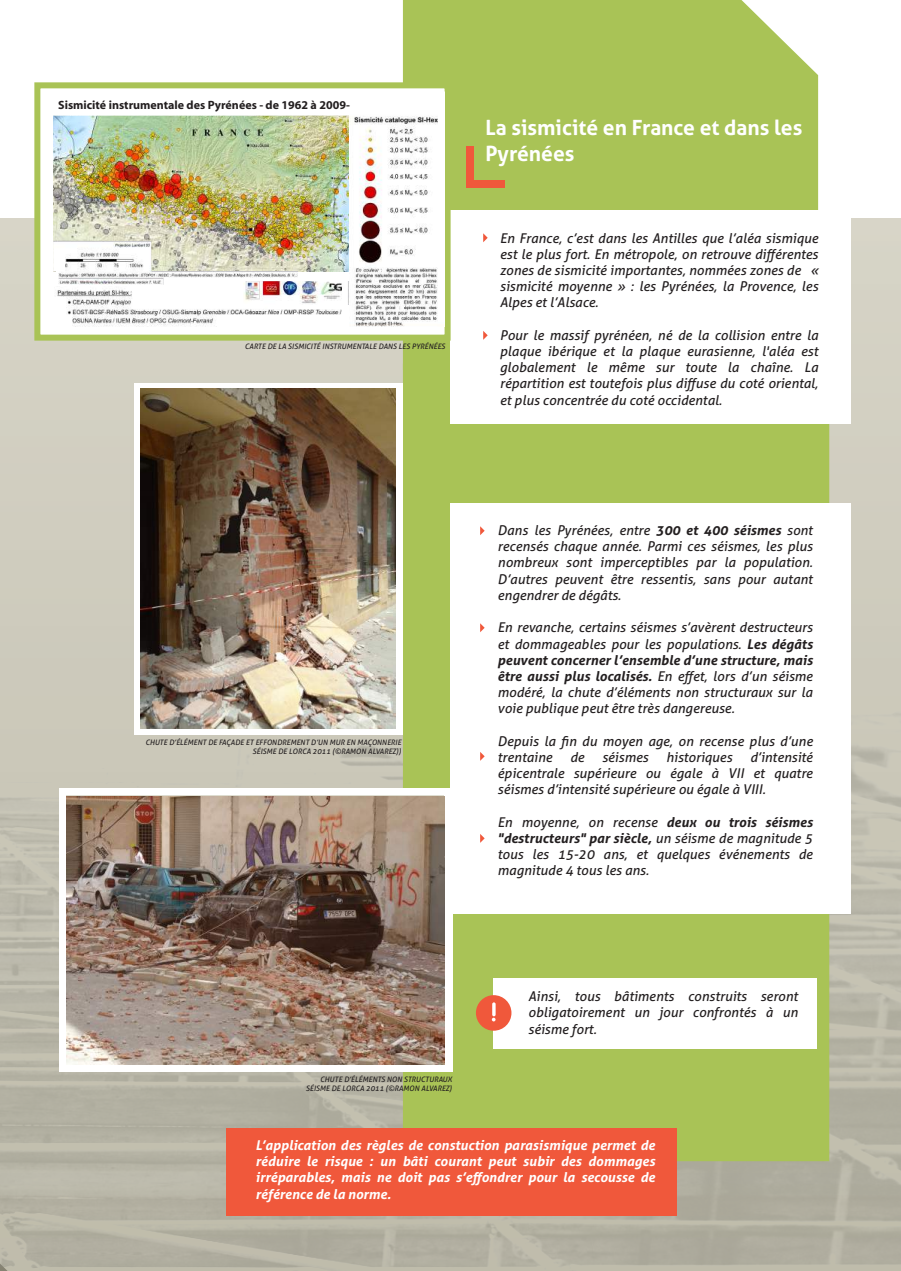
<style>
.page{position:relative;width:901px;height:1271px;background:#fff}
.page>*{position:absolute;margin:0;border:0;box-sizing:border-box;transform-origin:0 0}
.t1{font:700 21px/25.2px "Aller";color:#fff}
.t2{font:italic 13.5px/16.2px "Aller";color:#231f20;text-align:justify}
.t3{font:italic 700 13.5px/16.2px "Aller";color:#fff;text-align:justify}
.t4{font:700 12px "Myriad";color:#231f20}
.t5{font:italic 7.5px/9px "Aller";color:#231f20;text-align:right}
.s1{font-weight:700}
</style>
<div class="page">
<div style="left:0;top:0;width:901px;height:1270px;background:#d3d1c3"></div>
<img style="left:0;top:543px;width:901px;height:727px">
<div style="left:0;top:0;width:901px;height:217px;background:#fff"></div>
<div style="left:403px;top:370px;width:426px;height:791px;background:#a9c356"></div>
<div style="left:59px;top:788px;width:393px;height:283px;background:#fff"></div>
<div style="left:451px;top:503px;width:400px;height:410px;background:#fff"></div>
<div style="left:494px;top:978px;width:323px;height:70px;background:#fff"></div>
<svg style="left:480px;top:526px;width:5px;height:9px"></svg>
<svg style="left:480px;top:623px;width:5px;height:9px"></svg>
<svg style="left:480px;top:752px;width:5px;height:8px"></svg>
<svg style="left:480px;top:834px;width:5px;height:8px"></svg>
<div style="left:476px;top:995px;width:35px;height:35px;background:#f0583b;border-radius:50%"></div>
<hr style="left:492px;top:1002px;width:3px;height:14px;background:#fff;border-radius:2px">
<div style="left:226px;top:1127px;width:450px;height:88px;background:#f0583b"></div>
<div style="left:403px;top:0;width:415px;height:370px;background:#a9c356"></div>
<div style="left:451px;top:211px;width:400px;height:213px;background:#fff"></div>
<div style="left:466px;top:146px;width:7px;height:38px;background:#f0583b"></div>
<div style="left:466px;top:180px;width:39px;height:7px;background:#f0583b"></div>
<svg style="left:134px;top:383px;width:268px;height:351px;background:#eae8e6"></svg>
<img style="left:141px;top:389px;width:254px;height:339px">
<img style="left:66px;top:796px;width:379px;height:268px">
<svg style="left:0;top:1250px;width:9px;height:20px"></svg>
<svg style="left:483px;top:233px;width:5px;height:9px"></svg>
<svg style="left:483px;top:331px;width:5px;height:9px"></svg>
<div style="left:34px;top:82px;width:416px;height:258px;background:#fff;border:6px solid #a9c356"></div>
<img style="left:53px;top:116px;width:296px;height:155px">
<img style="left:58px;top:271px;width:240px;height:8px">
<img style="left:53px;top:241px;width:98px;height:30px">
<img style="left:59px;top:278px;width:104px;height:7px">
<img style="left:57px;top:289px;width:211px;height:38px">
<img style="left:268px;top:309px;width:74px;height:6px">
<img style="left:349px;top:116px;width:95px;height:210px">
<div style="left:48px;top:91px;width:397px;height:25px;background:#fff;border:2px solid #fff"></div>
<img style="left:244px;top:281px;width:105px;height:24px">
<p class="t4" style="left:58px;top:99px;width:293px">Sismicité instrumentale des Pyrénées - de 1962 à 2009-</p>
<p class="t5" style="left:245px;top:342px;width:202px">CARTE DE LA SISMICITÉ INSTRUMENTALE DANS LES PYRÉNÉES</p>
<h1 class="t1" style="left:485px;top:115px;width:318px">La sismicité en France et dans les<br>Pyrénées</h1>
<p class="t2" style="left:500px;top:229px;width:320px">En France, c’est dans les Antilles que l’aléa sismique est le plus fort. En métropole, on retrouve différentes zones de sismicité importantes, nommées zones de « sismicité moyenne » : les Pyrénées, la Provence, les Alpes et l’Alsace.</p>
<p class="t2" style="left:500px;top:327px;width:320px">Pour le massif pyrénéen, né de la collision entre la plaque ibérique et la plaque eurasienne, l'aléa est globalement le même sur toute la chaîne. La répartition est toutefois plus diffuse du coté oriental, et plus concentrée du coté occidental.</p>
<p class="t5" style="left:145px;top:737px;width:257px">CHUTE D’ÉLÉMENT DE FAÇADE ET EFFONDREMENT D’UN MUR EN MAÇONNERIE<br>SÉISME DE LORCA 2011 (©RAMON ALVAREZ))</p>
<p class="t5" style="left:306px;top:1075px;width:148px">CHUTE D’ÉLÉMENTS NON STRUCTURAUX<br>SÉISME DE LORCA 2011 (©RAMON ALVAREZ)</p>
<p class="t2" style="left:497px;top:522px;width:317px">Dans les Pyrénées, entre <span class="s1">300 et 400 séismes</span> sont recensés chaque année. Parmi ces séismes, les plus nombreux sont imperceptibles par la population.<br>D’autres peuvent être ressentis, sans pour autant engendrer de dégâts.</p>
<p class="t2" style="left:497px;top:619px;width:317px">En revanche, certains séismes s’avèrent destructeurs et dommageables pour les populations. <span class="s1">Les dégâts peuvent concerner l’ensemble d’une structure, mais être aussi plus localisés.</span> En effet, lors d’un séisme modéré, la chute d’éléments non structuraux sur la voie publique peut être très dangereuse.</p>
<p class="t2" style="left:497px;top:732px;width:317px">Depuis la fin du moyen age, on recense plus d’une trentaine</p>
<p class="t2" style="left:497px;top:749px;width:317px;text-indent:252px">d’intensité épicentrale supérieure ou égale à VII et quatre séismes d’intensité supérieure ou égale à VIII.</p>
<p class="t2" style="left:497px;top:813px;width:317px">En moyenne, on recense <span class="s1">deux ou trois séismes "destructeurs" par siècle,</span> un séisme de magnitude 5 tous les 15-20 ans, et quelques événements de magnitude 4 tous les ans.</p>
<p class="t2" style="left:570px;top:749px;width:16px">de</p>
<p class="t2" style="left:602px;top:749px;width:48px">séismes</p>
<p class="t2" style="left:666px;top:749px;width:68px">historiques</p>
<p class="t2" style="left:528px;top:988px;width:271px">Ainsi, tous bâtiments construits seront obligatoirement un jour confrontés à un séisme fort.</p>
<p class="t3" style="left:256px;top:1136px;width:401px">L’application des règles de constuction parasismique permet de réduire le risque : un bâti courant peut subir des dommages irréparables, mais ne doit pas s’effondrer pour la secousse de référence de la norme.</p>
</div>
